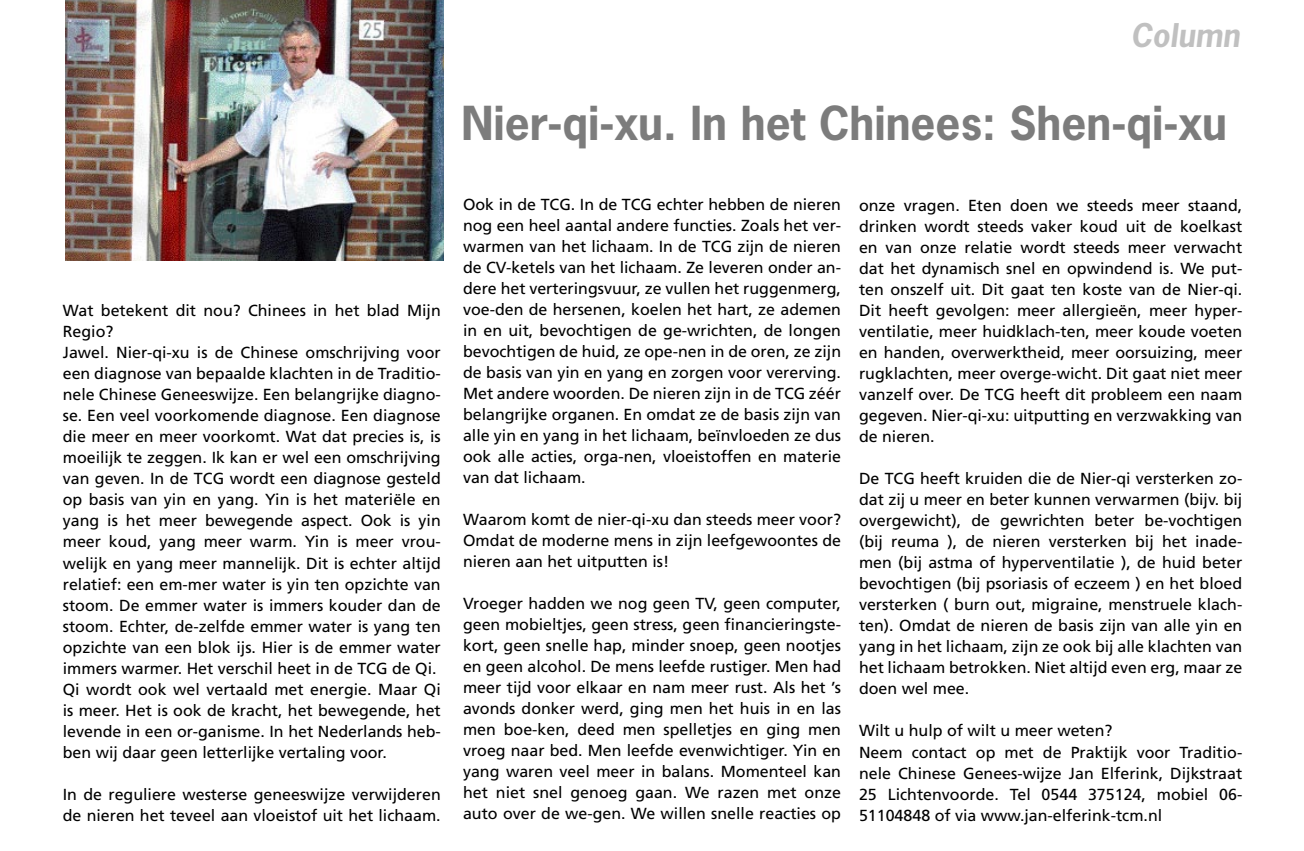
<style>
.page{position:relative;width:1304px;height:851px;background:#fff}
.page>*{position:absolute;margin:0;border:0;box-sizing:border-box;transform-origin:0 0}
.t1{font:700 44px "News Gothic Std";color:#7c7c7c}
.t2{font:italic 700 30.8px "News Gothic Std";color:#c0c0c0}
.t3{font:16px/21px "Frutiger";color:#000;text-align:justify}
</style>
<div class="page">
<img style="left:66px;top:0;width:378px;height:260px">
<p class="t2" style="left:1131px;top:15px;width:110px">Column</p>
<p class="t3" style="left:63px;top:300px;width:380px">Wat betekent dit nou? Chinees in het blad Mijn<br>Regio?</p>
<p class="t3" style="left:63px;top:342px;width:380px">Jawel. Nier-qi-xu is de Chinese omschrijving voor een diagnose van bepaalde klachten in de Traditio&shy;nele Chinese Geneeswijze. Een belangrijke diagno&shy;se. Een veel voorkomende diagnose. Een diagnose die meer en meer voorkomt. Wat dat precies is, is moeilijk te zeggen. Ik kan er wel een omschrijving van geven. In de TCG wordt een diagnose gesteld op basis van yin en yang. Yin is het materiële en yang is het meer bewegende aspect. Ook is yin meer koud, yang meer warm. Yin is meer vrou&shy;welijk en yang meer mannelijk. Dit is echter altijd relatief: een em-mer water is yin ten opzichte van stoom. De emmer water is immers kouder dan de stoom. Echter, de-zelfde emmer water is yang ten opzichte van een blok ijs. Hier is de emmer water immers warmer. Het verschil heet in de TCG de Qi.</p>
<p class="t3" style="left:63px;top:678px;width:380px">Qi wordt ook wel vertaald met energie. Maar Qi is meer. Het is ook de kracht, het bewegende, het levende in een or-ganisme. In het Nederlands heb&shy;ben wij daar geen letterlijke vertaling voor.</p>
<p class="t3" style="left:63px;top:783px;width:379px">In de reguliere westerse geneeswijze verwijderen de nieren het teveel aan vloeistof uit het lichaam.</p>
<p class="t1" style="left:462px;top:94px;width:767px">Nier-qi-xu. In het Chinees: Shen-qi-xu</p>
<p class="t3" style="left:463px;top:194px;width:380px">Ook in de TCG. In de TCG echter hebben de nieren nog een heel aantal andere functies. Zoals het ver&shy;warmen van het lichaam. In de TCG zijn de nieren de CV-ketels van het lichaam. Ze leveren onder an&shy;dere het verteringsvuur, ze vullen het ruggenmerg, voe-den de hersenen, koelen het hart, ze ademen in en uit, bevochtigen de ge-wrichten, de longen bevochtigen de huid, ze ope-nen in de oren, ze zijn de basis van yin en yang en zorgen voor vererving.<br>Met andere woorden. De nieren zijn in de TCG zéér belangrijke organen. En omdat ze de basis zijn van alle yin en yang in het lichaam, beïnvloeden ze dus ook alle acties, orga-nen, vloeistoffen en materie van dat lichaam.</p>
<p class="t3" style="left:463px;top:509px;width:379px">Waarom komt de nier-qi-xu dan steeds meer voor?<br>Omdat de moderne mens in zijn leefgewoontes de nieren aan het uitputten is!</p>
<p class="t3" style="left:463px;top:593px;width:380px">Vroeger hadden we nog geen TV, geen computer, geen mobieltjes, geen stress, geen financieringste&shy;kort, geen snelle hap, minder snoep, geen nootjes en geen alcohol. De mens leefde rustiger. Men had meer tijd voor elkaar en nam meer rust. Als het ’s avonds donker werd, ging men het huis in en las men boe-ken, deed men spelletjes en ging men vroeg naar bed. Men leefde evenwichtiger. Yin en yang waren veel meer in balans. Momenteel kan het niet snel genoeg gaan. We razen met onze auto over de we-gen. We willen snelle reacties op</p>
<p class="t3" style="left:859px;top:195px;width:385px">onze vragen. Eten doen we steeds meer staand, drinken wordt steeds vaker koud uit de koelkast en van onze relatie wordt steeds meer verwacht dat het dynamisch snel en opwindend is. We put&shy;ten onszelf uit. Dit gaat ten koste van de Nier-qi.<br>Dit heeft gevolgen: meer allergieën, meer hyper&shy;ventilatie, meer huidklach-ten, meer koude voeten en handen, overwerktheid, meer oorsuizing, meer rugklachten, meer overge-wicht. Dit gaat niet meer vanzelf over. De TCG heeft dit probleem een naam gegeven. Nier-qi-xu: uitputting en verzwakking van de nieren.</p>
<p class="t3" style="left:859px;top:468px;width:385px">De TCG heeft kruiden die de Nier-qi versterken zo&shy;dat zij u meer en beter kunnen verwarmen (bijv. bij overgewicht), de gewrichten beter be-vochtigen (bij reuma ), de nieren versterken bij het inade&shy;men (bij astma of hyperventilatie ), de huid beter bevochtigen (bij psoriasis of eczeem ) en het bloed versterken ( burn out, migraine, menstruele klach&shy;ten). Omdat de nieren de basis zijn van alle yin en yang in het lichaam, zijn ze ook bij alle klachten van het lichaam betrokken. Niet altijd even erg, maar ze doen wel mee.</p>
<p class="t3" style="left:859px;top:720px;width:255px">Wilt u hulp of wilt u meer weten?</p>
<p class="t3" style="left:859px;top:741px;width:385px">Neem contact op met de Praktijk voor Traditio&shy;nele Chinese Genees-wijze Jan Elferink, Dijkstraat 25 Lichtenvoorde. Tel 0544 375124, mobiel 06- 51104848 of via www.jan-elferink-tcm.nl</p>
</div>
